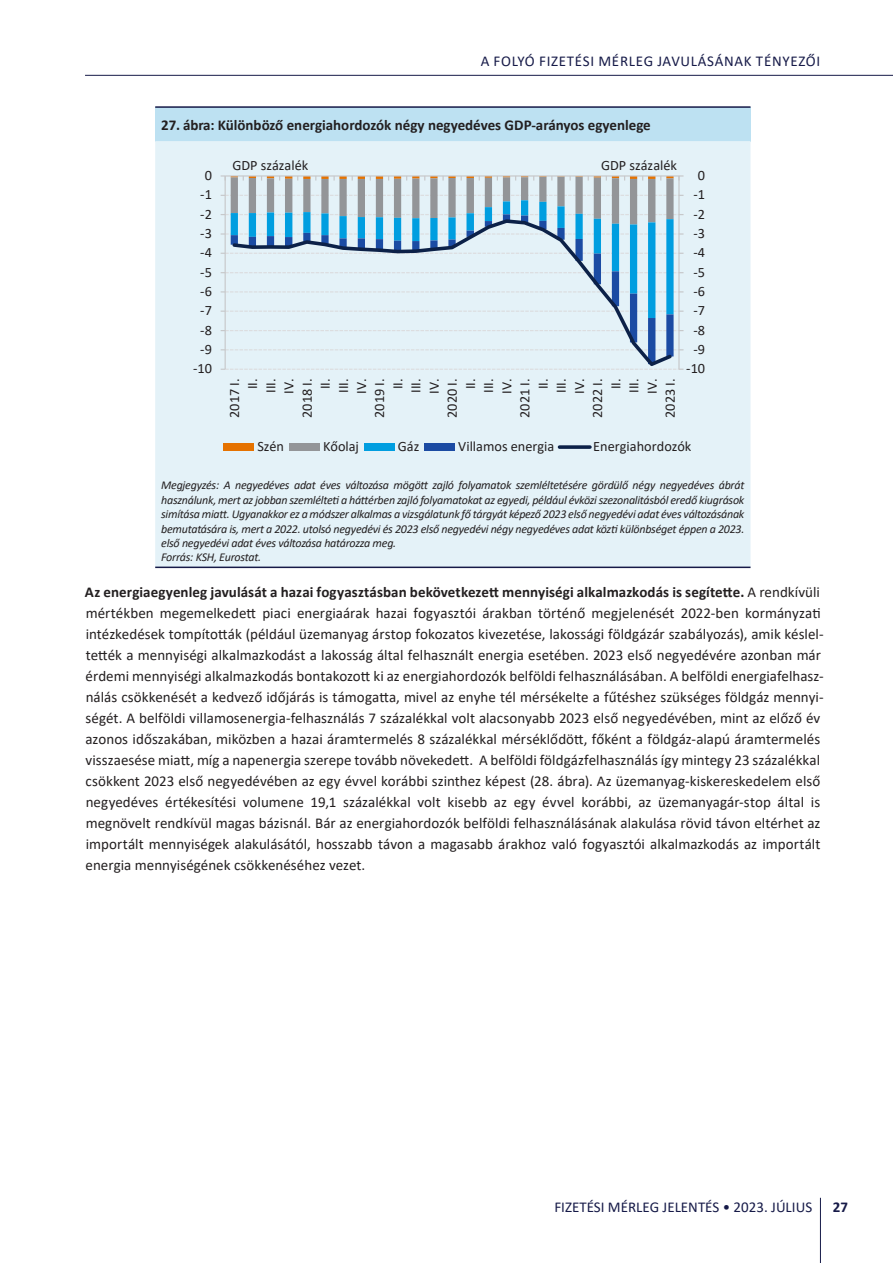
<style>
.page{position:relative;width:893px;height:1263px;background:#fff}
.page>*{position:absolute;margin:0;border:0;box-sizing:border-box;transform-origin:0 0}
.Text_Body{font:15px/21px "Calibri";color:#231f20}
.t1{font:700 15px "Calibri";color:#231f20}
.t2{font:15px "Calibri";letter-spacing:.045em;color:#161a48}
.t3{font:15px "Calibri";color:#161a48}
.t4{font:700 15px "Calibri";color:#161a48}
.t5{font:14.25px/18.1px "Calibri";color:#231f20;text-align:right}
.ENG_Chart_note{font:italic 12px/14.4px "Calibri";letter-spacing:-.02em;color:#231f20;text-align:justify}
.s1{font-weight:700}
</style>
<div class="page">
<hr style="left:820px;top:1198px;width:1px;height:65px;background:#161a48">
<hr style="left:85px;top:75px;width:808px;height:1px;background:#161a48">
<div style="left:155px;top:107px;width:595px;height:34px;background:#bde1f2"></div>
<div style="left:155px;top:141px;width:595px;height:426px;background:#e4f2f8"></div>
<hr style="left:155px;top:567px;width:595px;height:1px;background:#161a48">
<hr style="left:155px;top:106px;width:595px;height:2px;background:#161a48">
<hr style="left:678px;top:176px;width:2px;height:193px;background:#c7c8ca">
<hr style="left:225px;top:176px;width:1px;height:193px;background:#c7c8ca">
<svg style="left:221px;top:369px;width:462px;height:1px"></svg>
<svg style="left:221px;top:349px;width:462px;height:1px"></svg>
<svg style="left:221px;top:330px;width:462px;height:1px"></svg>
<svg style="left:221px;top:311px;width:462px;height:1px"></svg>
<svg style="left:221px;top:291px;width:462px;height:1px"></svg>
<svg style="left:221px;top:272px;width:462px;height:1px"></svg>
<svg style="left:221px;top:253px;width:462px;height:1px"></svg>
<svg style="left:221px;top:233px;width:462px;height:2px"></svg>
<svg style="left:221px;top:175px;width:462px;height:49px;background:#bfccd2"></svg>
<svg style="left:230px;top:217px;width:445px;height:152px;background:#c5deed"></svg>
<div style="left:224px;top:443px;width:30px;height:8px;background:#e57200"></div>
<div style="left:289px;top:443px;width:31px;height:8px;background:#939598"></div>
<div style="left:364px;top:443px;width:31px;height:8px;background:#009ee0"></div>
<div style="left:425px;top:443px;width:30px;height:8px;background:#1b4ba3"></div>
<svg style="left:559px;top:445px;width:31px;height:4px"></svg>
<p class="t2" style="left:481px;top:51px;width:341px">A FOLYÓ FIZETÉSI MÉRLEG JAVULÁSÁNAK TÉNYEZŐI</p>
<p class="t1" style="left:161px;top:114px;width:491px">27. ábra: Különböző energiahordozók négy negyedéves GDP-arányos egyenlege</p>
<p class="t5" style="left:205px;top:166px;width:9px">0</p>
<p class="t5" style="left:233px;top:156px;width:77px">GDP százalék</p>
<p class="t5" style="left:601px;top:156px;width:77px">GDP százalék</p>
<p class="t5" style="left:698px;top:166px;width:9px">0</p>
<p class="t5" style="left:200px;top:185px;width:13px">-1</p>
<p class="t5" style="left:693px;top:185px;width:13px">-1</p>
<p class="t5" style="left:200px;top:205px;width:13px">-2</p>
<p class="t5" style="left:693px;top:205px;width:13px">-2</p>
<p class="t5" style="left:200px;top:224px;width:13px">-3</p>
<p class="t5" style="left:693px;top:224px;width:13px">-3</p>
<p class="t5" style="left:200px;top:243px;width:13px">-4</p>
<p class="t5" style="left:693px;top:243px;width:13px">-4</p>
<p class="t5" style="left:200px;top:262px;width:13px">-5</p>
<p class="t5" style="left:693px;top:262px;width:13px">-5</p>
<p class="t5" style="left:200px;top:282px;width:13px">-6</p>
<p class="t5" style="left:693px;top:282px;width:13px">-6</p>
<p class="t5" style="left:200px;top:301px;width:13px">-7</p>
<p class="t5" style="left:693px;top:301px;width:13px">-7</p>
<p class="t5" style="left:200px;top:320px;width:13px">-8</p>
<p class="t5" style="left:693px;top:320px;width:13px">-8</p>
<p class="t5" style="left:200px;top:340px;width:13px">-9</p>
<p class="t5" style="left:693px;top:340px;width:13px">-9</p>
<p class="t5" style="left:193px;top:359px;width:20px">-10</p>
<p class="t5" style="left:686px;top:359px;width:20px">-10</p>
<p class="t5" style="left:225px;top:418px;width:41px;rotate:-90deg">2017 I.<br>II.<br>III.<br>IV.<br>2018 I.<br>II.<br>III.<br>IV.<br>2019 I.<br>II.<br>III.<br>IV.<br>2020 I.<br>II.<br>III.<br>IV.<br>2021 I.<br>II.<br>III.<br>IV.<br>2022 I.<br>II.<br>III.<br>IV.<br>2023 I.</p>
<p class="t5" style="left:257px;top:437px;width:28px">Szén</p>
<p class="t5" style="left:323px;top:437px;width:38px">Kőolaj</p>
<p class="t5" style="left:398px;top:437px;width:23px">Gáz</p>
<p class="t5" style="left:458px;top:437px;width:98px">Villamos energia</p>
<p class="t5" style="left:593px;top:437px;width:100px">Energiahordozók</p>
<p class="ENG_Chart_note" style="left:161px;top:478px;width:585px">Megjegyzés: A negyedéves adat éves változása mögött zajló folyamatok szemléltetésére gördülő négy negyedéves ábrát használunk, mert az jobban szemlélteti a háttérben zajló folyamatokat az egyedi, például évközi szezonalitásból eredő kiugrások simítása miatt. Ugyanakkor ez a módszer alkalmas a vizsgálatunk fő tárgyát képező 2023 első negyedévi adat éves változásának bemutatására is, mert a 2022. utolsó negyedévi és 2023 első negyedévi négy negyedéves adat közti különbséget éppen a 2023. első negyedévi adat éves változása határozza meg.</p>
<p class="ENG_Chart_note" style="left:161px;top:550px;width:101px">Forrás: KSH, Eurostat.</p>
<p class="Text_Body" style="left:85px;top:581px;width:740px"><span class="s1">Az energiaegyenleg javulását a hazai fogyasztásban bekövetkezett mennyiségi alkalmazkodás is segítette.</span> A rendkívüli mértékben megemelkedett piaci energiaárak hazai fogyasztói árakban történő megjelenését 2022-ben kormányzati intézkedések tompították (például üzemanyag árstop fokozatos kivezetése, lakossági földgázár szabályozás), amik késlel&shy;tették a mennyiségi alkalmazkodást a lakosság által felhasznált energia esetében. 2023 első negyedévére azonban már érdemi mennyiségi alkalmazkodás bontakozott ki az energiahordozók belföldi felhasználásában. A belföldi energiafelhasz&shy;nálás csökkenését a kedvező időjárás is támogatta, mivel az enyhe tél mérsékelte a fűtéshez szükséges földgáz mennyi&shy;ségét. A belföldi villamosenergia-felhasználás 7 százalékkal volt alacsonyabb 2023 első negyedévében, mint az előző év azonos időszakában, miközben a hazai áramtermelés 8 százalékkal mérséklődött, főként a földgáz-alapú áramtermelés visszaesése miatt, míg a napenergia szerepe tovább növekedett. A belföldi földgázfelhasználás így mintegy 23 százalékkal csökkent 2023 első negyedévében az egy évvel korábbi szinthez képest (28. ábra). Az üzemanyag-kiskereskedelem első negyedéves értékesítési volumene 19,1 százalékkal volt kisebb az egy évvel korábbi, az üzemanyagár-stop által is megnövelt rendkívül magas bázisnál. Bár az energiahordozók belföldi felhasználásának alakulása rövid távon eltérhet az importált mennyiségek alakulásától, hosszabb távon a magasabb árakhoz való fogyasztói alkalmazkodás az importált energia mennyiségének csökkenéséhez vezet.</p>
<p class="t3" style="left:554px;top:1196px;width:259px">FIZETÉSI MÉRLEG JELENTÉS • 2023. JÚLIUS</p>
<p class="t4" style="left:833px;top:1196px;width:17px">27</p>
</div>
